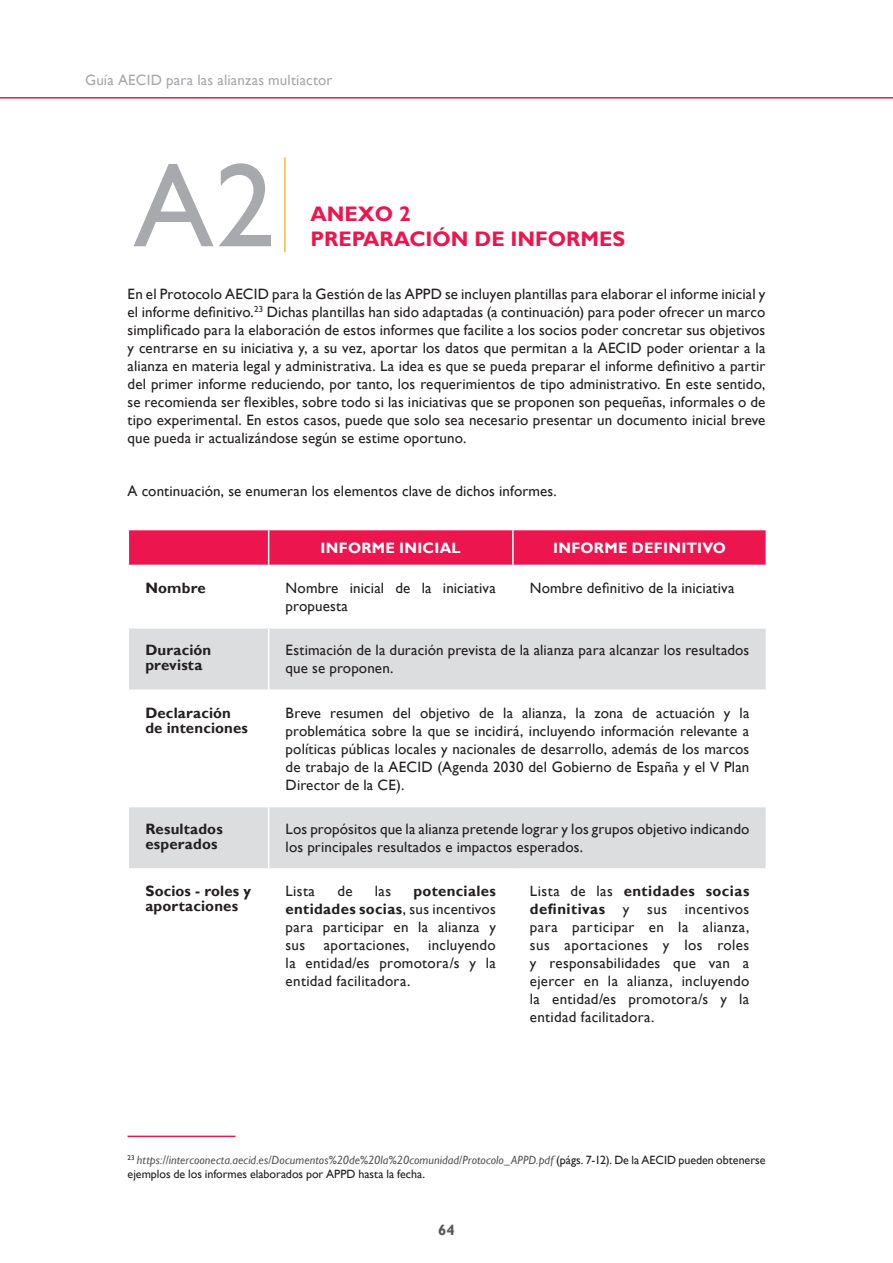
<style>
.page{position:relative;width:893px;height:1263px;background:#fff}
.page>*{position:absolute;margin:0;border:0;box-sizing:border-box;transform-origin:0 0}
.t1{font:120px "Gill Sans";color:#a8a9ad}
.t2{font:700 21px/25.2px "Gill Sans";color:#ed154e}
.t3{font:15px/18px "Gill Sans";letter-spacing:.01em;color:#231f20;text-align:justify}
.t4{font:700 15px/15px "Gill Sans";letter-spacing:.01em;color:#231f20}
.t5{font:15px "Gill Sans";letter-spacing:.015em;color:#a8a9ad}
.t6{font:700 15px "Gill Sans";letter-spacing:.02em;color:#fff}
.t7{font:700 15px "Gill Sans";color:#57585a}
.t8{font:12px/14.4px "Gill Sans";color:#231f20}
.s1{font-weight:700}
.s2{font-style:italic;color:#57585a}
</style>
<div class="page">
<hr style="left:0;top:97px;width:893px;height:2px;background:#ed154e">
<hr style="left:284px;top:157px;width:2px;height:95px;background:#f6bb41">
<div style="left:129px;top:530px;width:637px;height:35px;background:#ed154e"></div>
<div style="left:129px;top:629px;width:637px;height:60px;background:#dcdddf"></div>
<div style="left:129px;top:807px;width:637px;height:61px;background:#dcdddf"></div>
<hr style="left:268px;top:530px;width:1px;height:35px;background:#fff">
<hr style="left:512px;top:530px;width:2px;height:35px;background:#fff">
<hr style="left:268px;top:629px;width:1px;height:60px;background:#fff">
<hr style="left:268px;top:807px;width:1px;height:61px;background:#fff">
<hr style="left:128px;top:1135px;width:108px;height:2px;background:#ed154e">
<p class="t5" style="left:85px;top:71px;width:249px">Guía AECID para las alianzas multiactor</p>
<h1 class="t1" style="left:134px;top:136px;width:143px">A2</h1>
<h2 class="t2" style="left:310px;top:202px;width:316px">ANEXO 2<br>PREPARACIÓN DE INFORMES</h2>
<p class="t3" style="left:128px;top:285px;width:639px">En el Protocolo AECID para la Gestión de las APPD se incluyen plantillas para elaborar el informe inicial y el informe definitivo.<sup>23</sup> Dichas plantillas han sido adaptadas (a continuación) para poder ofrecer un marco simplificado para la elaboración de estos informes que facilite a los socios poder concretar sus objetivos y centrarse en su iniciativa y, a su vez, aportar los datos que permitan a la AECID poder orientar a la alianza en materia legal y administrativa. La idea es que se pueda preparar el informe definitivo a partir del primer informe reduciendo, por tanto, los requerimientos de tipo administrativo. En este sentido, se recomienda ser flexibles, sobre todo si las iniciativas que se proponen son pequeñas, informales o de tipo experimental. En estos casos, puede que solo sea necesario presentar un documento inicial breve que pueda ir actualizándose según se estime oportuno.</p>
<p class="t3" style="left:128px;top:482px;width:431px">A continuación, se enumeran los elementos clave de dichos informes.</p>
<p class="t6" style="left:321px;top:539px;width:142px">INFORME INICIAL</p>
<p class="t6" style="left:553px;top:539px;width:174px">INFORME DEFINITIVO</p>
<p class="t4" style="left:145px;top:581px;width:62px">Nombre</p>
<p class="t3" style="left:286px;top:579px;width:212px">Nombre inicial de la iniciativa propuesta</p>
<p class="t3" style="left:530px;top:579px;width:206px">Nombre definitivo de la iniciativa</p>
<p class="t4" style="left:145px;top:643px;width:67px">Duración prevista</p>
<p class="t3" style="left:286px;top:641px;width:465px">Estimación de la duración prevista de la alianza para alcanzar los resultados que se proponen.</p>
<p class="t4" style="left:145px;top:705px;width:104px">Declaración de intenciones</p>
<p class="t3" style="left:286px;top:704px;width:465px">Breve resumen del objetivo de la alianza, la zona de actuación y la problemática sobre la que se incidirá, incluyendo información relevante a políticas públicas locales y nacionales de desarrollo, además de los marcos de trabajo de la AECID (Agenda 2030 del Gobierno de España y el V Plan Director de la CE).</p>
<p class="t4" style="left:145px;top:822px;width:79px">Resultados esperados</p>
<p class="t3" style="left:286px;top:820px;width:465px">Los propósitos que la alianza pretende lograr y los grupos objetivo indicando los principales resultados e impactos esperados.</p>
<p class="t4" style="left:145px;top:884px;width:107px">Socios - roles y aportaciones</p>
<p class="t3" style="left:286px;top:883px;width:31px">Lista</p>
<p class="t3" style="left:337px;top:883px;width:17px">de</p>
<p class="t3" style="left:375px;top:883px;width:18px">las</p>
<p class="t3" style="left:286px;top:883px;width:212px;text-indent:128px"><span class="s1">potenciales entidades socias</span>, sus incentivos para participar en la alianza y sus aportaciones, incluyendo la entidad/es promotora/s y la entidad facilitadora.</p>
<p class="t3" style="left:530px;top:883px;width:221px">Lista de las <span class="s1">entidades socias definitivas</span> y sus incentivos para participar en la alianza, sus aportaciones y los roles y responsabilidades que van a ejercer en la alianza, incluyendo la entidad/es promotora/s y la entidad facilitadora.</p>
<p class="t8" style="left:128px;top:1152px;width:639px"><sup>23</sup> <span class="s2">https://intercoonecta.aecid.es/Documentos%20de%20la%20comunidad/Protocolo_APPD.pdf</span> (págs. 7-12). De la AECID pueden obtenerse ejemplos de los informes elaborados por APPD hasta la fecha.</p>
<p class="t7" style="left:438px;top:1221px;width:18px">64</p>
</div>
